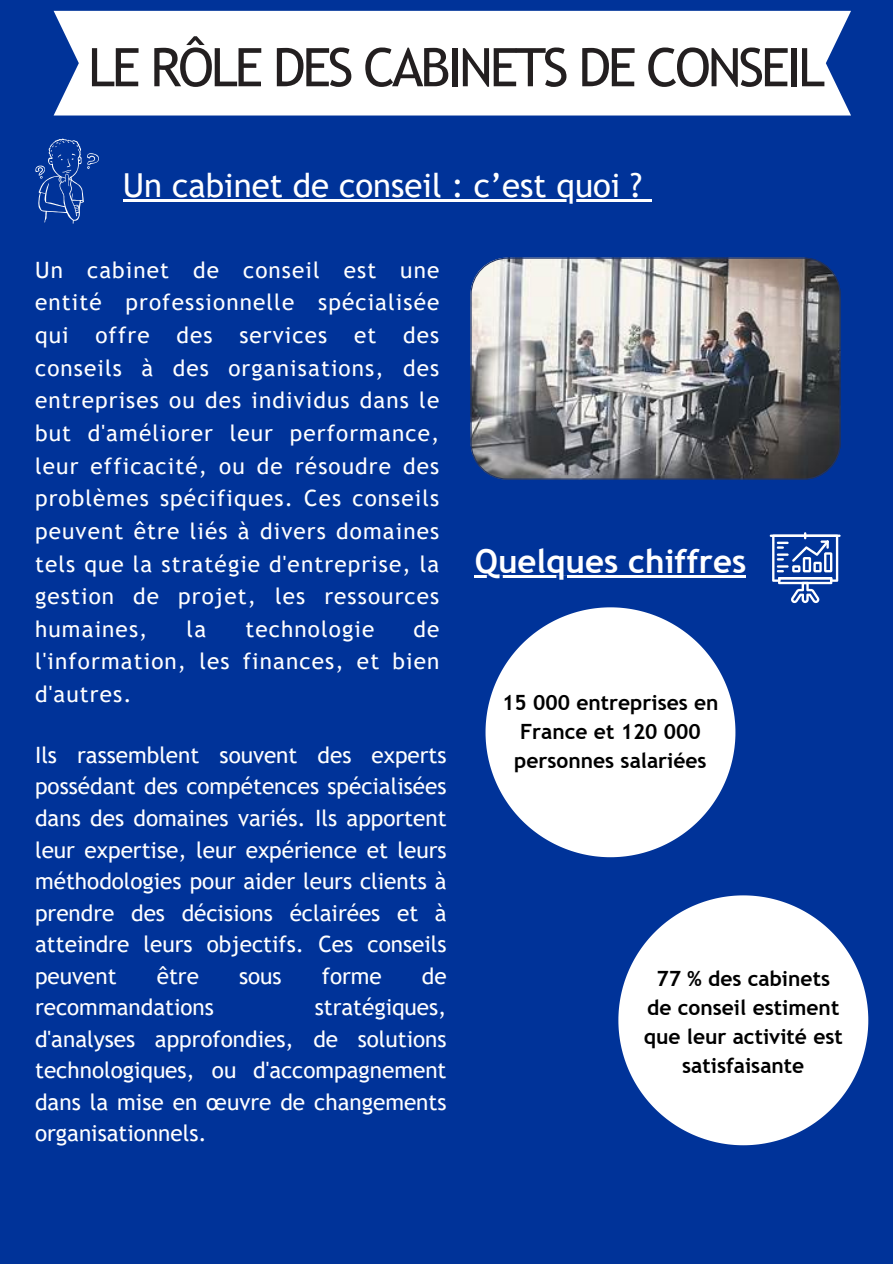
<style>
.page{position:relative;width:893px;height:1264px;background:#fff}
.page>*{position:absolute;margin:0;border:0;box-sizing:border-box;transform-origin:0 0}
.t1{font:53.25px "Trebuchet MS";letter-spacing:-.06em;color:#231f20}
.t2{font:33px "Trebuchet MS";color:#fff}
.t3{font:700 33px "Trebuchet MS";color:#fff}
.t4{font:22.5px/32.7px "Trebuchet MS";color:#fff;text-align:justify}
.t5{font:22.5px "Trebuchet MS";letter-spacing:.05em;color:#fff}
.t6{font:700 21px/29.2px "Trebuchet MS";color:#000;text-align:center}
</style>
<div class="page">
<div style="left:0;top:0;width:892px;height:1263px;background:#039"></div>
<svg style="left:35px;top:138px;width:64px;height:86px"></svg>
<hr style="left:769px;top:534px;width:71px;height:3px;background:#fff">
<svg style="left:772px;top:532px;width:66px;height:71px"></svg>
<svg style="left:485px;top:607px;width:250px;height:250px;fill:#fff"></svg>
<svg style="left:618px;top:895px;width:250px;height:250px;fill:#fff"></svg>
<svg style="left:470px;top:257px;width:370px;height:222px;background:#8d8d90"></svg>
<div style="left:54px;top:11px;width:796px;height:104px;background:#fff"></div>
<hr style="left:123px;top:199px;width:519px;height:2px;background:#fff">
<svg style="left:642px;top:199px;width:10px;height:2px"></svg>
<hr style="left:474px;top:575px;width:272px;height:3px;background:#fff">
<p class="t1" style="left:88px;top:36px;width:738px">LE RÔLE DES CABINETS DE CONSEIL</p>
<p class="t2" style="left:123px;top:166px;width:521px">Un cabinet de conseil : c’est quoi ?</p>
<p class="t4" style="left:35px;top:253px;width:406px">Un cabinet de conseil est une entité professionnelle spécialisée qui offre des services et des conseils à des organisations, des entreprises ou des individus dans le but d'améliorer leur performance, leur efficacité, ou de résoudre des problèmes spécifiques. Ces conseils peuvent être liés à divers domaines tels que la stratégie d'entreprise, la gestion de projet, les ressources humaines,</p>
<p class="t4" style="left:35px;top:612px;width:406px;text-indent:378px">de l'information, les finances, et bien d'autres.</p>
<p class="t4" style="left:187px;top:612px;width:21px">la</p>
<p class="t5" style="left:245px;top:615px;width:130px">technologie</p>
<p class="t4" style="left:35px;top:739px;width:413px;line-height:31.5px">Ils rassemblent souvent des experts possédant des compétences spécialisées dans des domaines variés. Ils apportent leur expertise, leur expérience et leurs méthodologies pour aider leurs clients à prendre des décisions éclairées et à atteindre leurs objectifs. Ces conseils peuvent</p>
<p class="t4" style="left:157px;top:959px;width:44px">être</p>
<p class="t4" style="left:239px;top:959px;width:44px">sous</p>
<p class="t4" style="left:322px;top:959px;width:62px">forme</p>
<p class="t4" style="left:422px;top:959px;width:26px">de</p>
<p class="t4" style="left:35px;top:990px;width:180px">recommandations</p>
<p class="t4" style="left:35px;top:991px;width:413px;line-height:31.5px;text-indent:279px">stratégiques, d'analyses approfondies, de solutions technologiques, ou d'accompagnement dans la mise en œuvre de changements organisationnels.</p>
<p class="t3" style="left:474px;top:542px;width:273px">Quelques chiffres</p>
<p class="t6" style="left:502px;top:687px;width:218px">15 000 entreprises en<br>France et 120 000 personnes salariées</p>
<p class="t6" style="left:643px;top:963px;width:200px">77 % des cabinets de conseil estiment que leur activité est satisfaisante</p>
</div>
